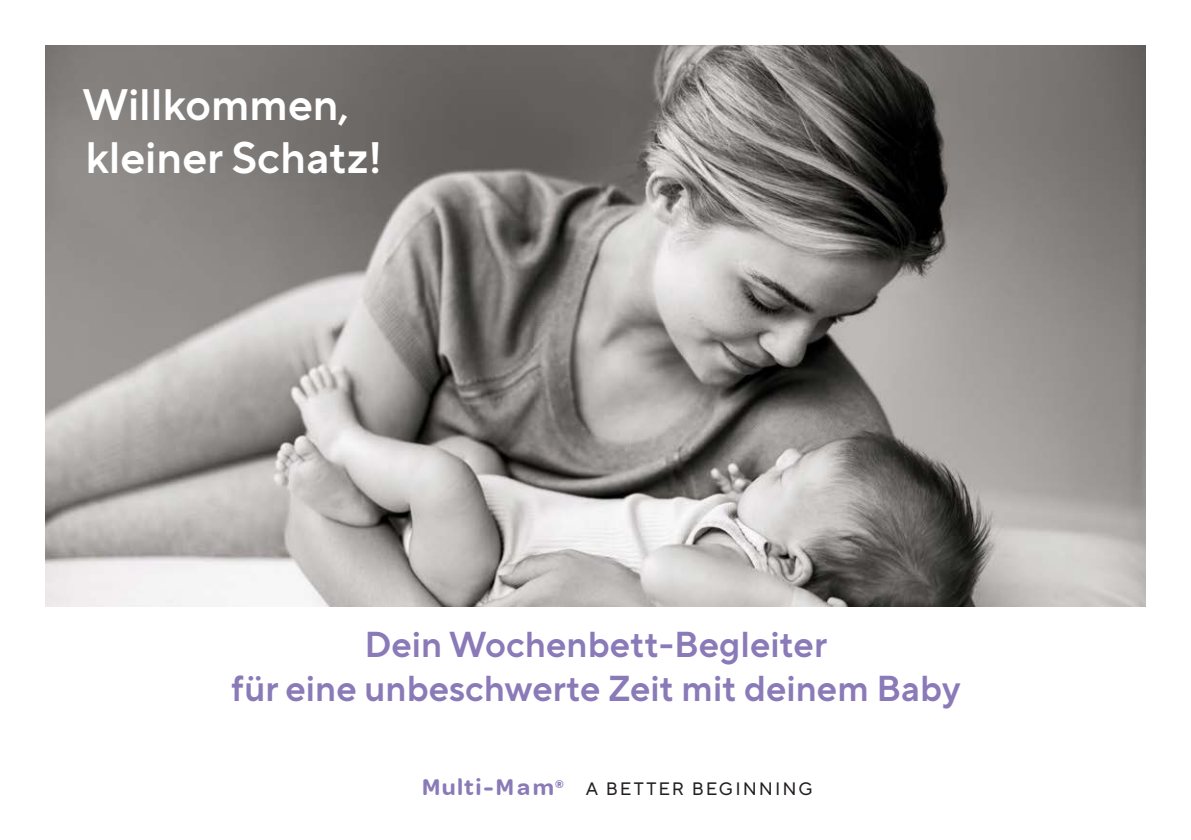
<style>
.page{position:relative;width:1191px;height:840px;background:#fff}
.page>*{position:absolute;margin:0;border:0;box-sizing:border-box;transform-origin:0 0}
.t1{font:600 44px/52.8px "TT Norms Pro";color:#fff}
.t2{font:600 36px/43.2px "TT Norms Pro";color:#8a7ab8;text-align:center}
.t3{font:18px "TT Norms Pro";letter-spacing:.11em;color:#231f20}
.s1{font-family:"Omnes";font-weight:600;font-size:24px;color:#8a7ab8}
</style>
<div class="page">
<img style="left:45px;top:45px;width:1100px;height:560px">
<p class="t1" style="left:82px;top:75px;width:301px">Willkommen, kleiner Schatz!</p>
<p class="t2" style="left:231px;top:620px;width:730px">Dein Wochenbett-Begleiter<br>für eine unbeschwerte Zeit mit deinem Baby</p>
<p class="t3" style="left:422px;top:775px;width:392px"><span class="s1">Multi-Mam</span><sup>®</sup> A BETTER BEGINNING</p>
</div>
